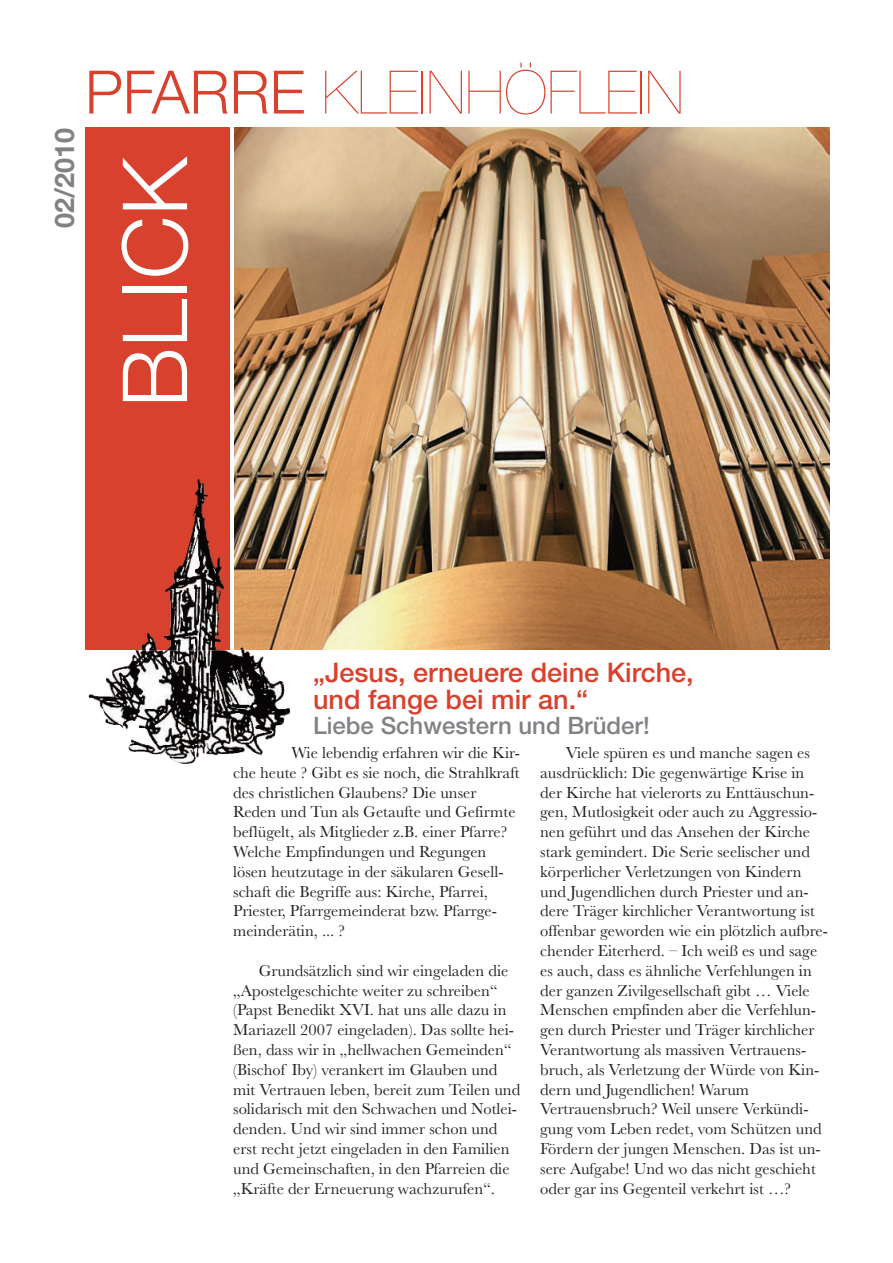
<style>
.page{position:relative;width:893px;height:1263px;background:#fff}
.page>*{position:absolute;margin:0;border:0;box-sizing:border-box;transform-origin:0 0}
.t1{font:300 90px "Helvetica Neue";color:#fff}
.t2{font:200 60px "Helvetica Neue";color:#d7412d}
.t3{font:500 27px/27px "Helvetica Neue";color:#d7412d}
.t4{font:700 27px "Helvetica Neue";color:#808285}
.t5{font:500 24px "Helvetica Neue";color:#808285}
.t6{font:16.5px/19.8px "Baskerville";color:#231f20}
.s1{font-weight:300}
</style>
<div class="page">
<div style="left:85px;top:128px;width:145px;height:522px;background:#d7412d"></div>
<img style="left:235px;top:128px;width:594px;height:522px">
<img style="left:88px;top:650px;width:202px;height:114px">
<img style="left:164px;top:479px;width:61px;height:171px">
<img style="left:141px;top:633px;width:16px;height:17px">
<svg style="left:240px;top:647px;width:5px;height:3px"></svg>
<h3 class="t4" style="left:55px;top:228px;width:102px;rotate:-90deg">02/2010</h3>
<h2 class="t2" style="left:85px;top:71px;width:600px"><span class="s1">PFARRE</span> KLEINHÖFLEIN</h2>
<h1 class="t1" style="left:123px;top:408px;width:252px;rotate:-90deg">BLICK</h1>
<h3 class="t3" style="left:313px;top:661px;width:382px">„Jesus, erneuere deine Kirche, und fange bei mir an.“</h3>
<h3 class="t5" style="left:313px;top:717px;width:338px">Liebe Schwestern und Brüder!</h3>
<p class="t6" style="left:233px;top:745px;width:288px;text-indent:58px">Wie lebendig erfahren wir die Kir&shy;che heute ? Gibt es sie noch, die Strahlkraft des christlichen Glaubens? Die unser Reden und Tun als Getaufte und Gefirmte beflügelt, als Mitglieder z.B. einer Pfarre?<br>Welche Empfindungen und Regungen lösen heutzutage in der säkularen Gesell&shy;schaft die Begriffe aus: Kirche, Pfarrei, Priester, Pfarrgemeinderat bzw. Pfarrge&shy;meinderätin, ... ?</p>
<p class="t6" style="left:233px;top:962px;width:289px;text-indent:26px">Grundsätzlich sind wir eingeladen die „Apostelgeschichte weiter zu schreiben“ (Papst Benedikt XVI. hat uns alle dazu in Mariazell 2007 eingeladen). Das sollte hei&shy;ßen, dass wir in „hellwachen Gemeinden“ (Bischof Iby) verankert im Glauben und mit Vertrauen leben, bereit zum Teilen und solidarisch mit den Schwachen und Notlei&shy;denden. Und wir sind immer schon und erst recht jetzt eingeladen in den Familien und Gemeinschaften, in den Pfarreien die „Kräfte der Erneuerung wachzurufen“.</p>
<p class="t6" style="left:540px;top:745px;width:289px;text-indent:26px">Viele spüren es und manche sagen es ausdrücklich: Die gegenwärtige Krise in der Kirche hat vielerorts zu Enttäuschun&shy;gen, Mutlosigkeit oder auch zu Aggressio&shy;nen geführt und das Ansehen der Kirche stark gemindert. Die Serie seelischer und körperlicher Verletzungen von Kindern und Jugendlichen durch Priester und an&shy;dere Träger kirchlicher Verantwortung ist offenbar geworden wie ein plötzlich aufbre&shy;chender Eiterherd. – Ich weiß es und sage es auch, dass es ähnliche Verfehlungen in der ganzen Zivilgesellschaft gibt … Viele Menschen empfinden aber die Verfehlun&shy;gen durch Priester und Träger kirchlicher Verantwortung als massiven Vertrauens&shy;bruch, als Verletzung der Würde von Kin&shy;dern und Jugendlichen! Warum Vertrauensbruch? Weil unsere Verkündi&shy;gung vom Leben redet, vom Schützen und Fördern der jungen Menschen. Das ist un&shy;sere Aufgabe! Und wo das nicht geschieht oder gar ins Gegenteil verkehrt ist …?</p>
</div>
